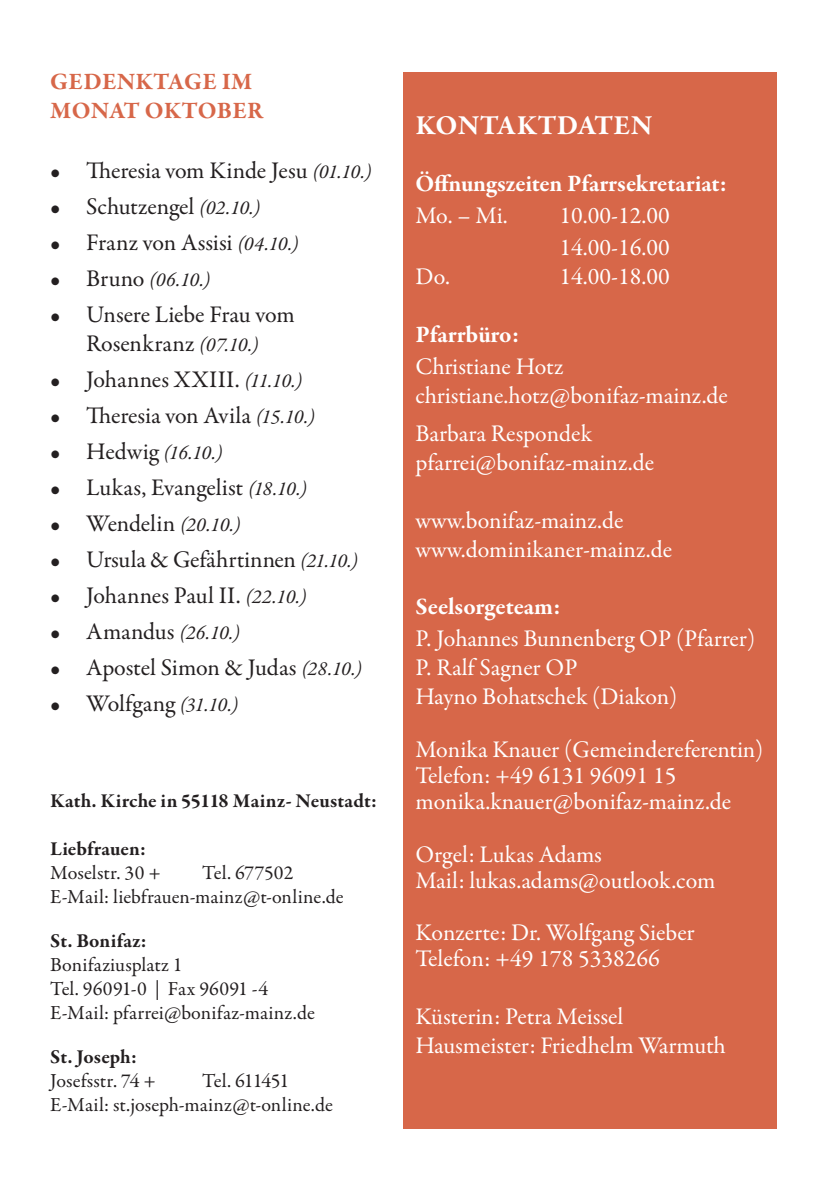
<style>
.page{position:relative;width:840px;height:1191px;background:#fff}
.page>*{position:absolute;margin:0;border:0;box-sizing:border-box;transform-origin:0 0}
.t1{font:700 28px "Garamond Premr Pro";letter-spacing:.01em;color:#fff}
.t2{font:24px/28.8px "Garamond Premr Pro";color:#fff}
.t3{font:24px/28.8px "Garamond Premr Pro";letter-spacing:-.005em;color:#231f20;text-align:center}
.t4{font:700 24px "Garamond Premr Pro";color:#fff}
.t5{font:700 24px/28.8px "Garamond Premr Pro";letter-spacing:.01em;color:#d76749}
.t6{font:20px/24px "Garamond Premr Pro";letter-spacing:.005em;color:#231f20}
.t7{font:700 20px "Garamond Premr Pro";letter-spacing:.005em;color:#231f20}
.t8{font:italic 20px "Garamond Premr Pro";letter-spacing:-.035em;color:#231f20}
.s1{font-style:italic;font-size:20px}
.s2{font-style:normal;font-size:24px}
</style>
<div class="page">
<div style="left:403px;top:72px;width:372px;height:1056px;background:#d76749"></div>
<p class="t5" style="left:50px;top:68px;width:214px">GEDENKTAGE IM<br>MONAT OKTOBER</p>
<p class="t3" style="left:50px;top:157px;width:323px">• Theresia vom Kinde Jesu <span class="s1">(01.10.)</span></p>
<p class="t3" style="left:50px;top:193px;width:211px">• Schutzengel <span class="s1">(02.10.)</span></p>
<p class="t3" style="left:50px;top:229px;width:250px">• Franz von Assisi <span class="s1">(04.10.)</span></p>
<p class="t8" style="left:50px;top:267px;width:161px"><span class="s2">• Bruno</span> (06.10.)</p>
<p class="t3" style="left:50px;top:301px;width:246px">• Unsere Liebe Frau vom<br>Rosenkranz <span class="s1">(07.10.)</span></p>
<p class="t3" style="left:50px;top:366px;width:253px">• Johannes XXIII. <span class="s1">(11.10.)</span></p>
<p class="t3" style="left:50px;top:402px;width:266px">• Theresia von Avila <span class="s1">(15.10.)</span></p>
<p class="t8" style="left:50px;top:440px;width:174px"><span class="s2">• Hedwig</span> (16.10.)</p>
<p class="t3" style="left:50px;top:474px;width:258px">• Lukas, Evangelist <span class="s1">(18.10.)</span></p>
<p class="t3" style="left:50px;top:510px;width:192px">• Wendelin <span class="s1">(20.10.)</span></p>
<p class="t3" style="left:50px;top:546px;width:309px">• Ursula &amp; Gefährtinnen <span class="s1">(21.10.)</span></p>
<p class="t3" style="left:50px;top:582px;width:258px">• Johannes Paul II. <span class="s1">(22.10.)</span></p>
<p class="t3" style="left:50px;top:618px;width:191px">• Amandus <span class="s1">(26.10.)</span></p>
<p class="t3" style="left:50px;top:654px;width:313px">• Apostel Simon &amp; Judas <span class="s1">(28.10.)</span></p>
<p class="t3" style="left:50px;top:690px;width:189px">• Wolfgang <span class="s1">(31.10.)</span></p>
<p class="t7" style="left:50px;top:788px;width:328px">Kath. Kirche in 55118 Mainz- Neustadt:</p>
<p class="t7" style="left:50px;top:836px;width:98px">Liebfrauen:</p>
<p class="t6" style="left:50px;top:861px;width:112px">Moselstr. 30 +</p>
<p class="t6" style="left:50px;top:861px;width:295px;text-indent:152px">Tel. 677502<br>E-Mail: liebfrauen-mainz@t-online.de</p>
<p class="t7" style="left:50px;top:928px;width:98px">St. Bonifaz:</p>
<p class="t6" style="left:50px;top:953px;width:266px">Bonifaziusplatz 1<br>Tel. 96091-0 | Fax 96091 -4<br>E-Mail: pfarrei@bonifaz-mainz.de</p>
<p class="t7" style="left:50px;top:1044px;width:89px">St. Joseph:</p>
<p class="t6" style="left:50px;top:1069px;width:107px">Josefsstr. 74 +</p>
<p class="t6" style="left:50px;top:1069px;width:284px;text-indent:152px">Tel. 611451<br>E-Mail: st.joseph-mainz@t-online.de</p>
<p class="t1" style="left:415px;top:108px;width:238px">KONTAKTDATEN</p>
<p class="t4" style="left:415px;top:169px;width:313px">Öffnungszeiten Pfarrsekretariat:</p>
<p class="t2" style="left:415px;top:202px;width:94px">Mo. – Mi.</p>
<p class="t2" style="left:559px;top:200px;width:112px;line-height:32px">10.00-12.00<br>14.00-16.00</p>
<p class="t2" style="left:415px;top:263px;width:36px">Do.</p>
<p class="t2" style="left:559px;top:263px;width:112px">14.00-18.00</p>
<p class="t4" style="left:415px;top:319px;width:106px">Pfarrbüro:</p>
<p class="t2" style="left:415px;top:352px;width:314px">Christiane Hotz christiane.hotz@bonifaz-mainz.de</p>
<p class="t2" style="left:415px;top:420px;width:240px">Barbara Respondek pfarrei@bonifaz-mainz.de</p>
<p class="t2" style="left:415px;top:506px;width:258px">www.bonifaz-mainz.de www.dominikaner-mainz.de</p>
<p class="t4" style="left:415px;top:592px;width:147px">Seelsorgeteam:</p>
<p class="t2" style="left:415px;top:625px;width:341px">P. Johannes Bunnenberg OP (Pfarrer)<br>P. Ralf Sagner OP<br>Hayno Bohatschek (Diakon)</p>
<p class="t2" style="left:415px;top:737px;width:349px;line-height:26px">Monika Knauer (Gemeindereferentin)<br>Telefon: +49 6131 96091 15 monika.knauer@bonifaz-mainz.de</p>
<p class="t2" style="left:415px;top:841px;width:301px;line-height:26px">Orgel: Lukas Adams<br>Mail: lukas.adams@outlook.com</p>
<p class="t2" style="left:415px;top:920px;width:281px;line-height:26px">Konzerte: Dr. Wolfgang Sieber<br>Telefon: +49 178 5338266</p>
<p class="t2" style="left:415px;top:1002px;width:311px">Küsterin: Petra Meissel<br>Hausmeister: Friedhelm Warmuth</p>
</div>
